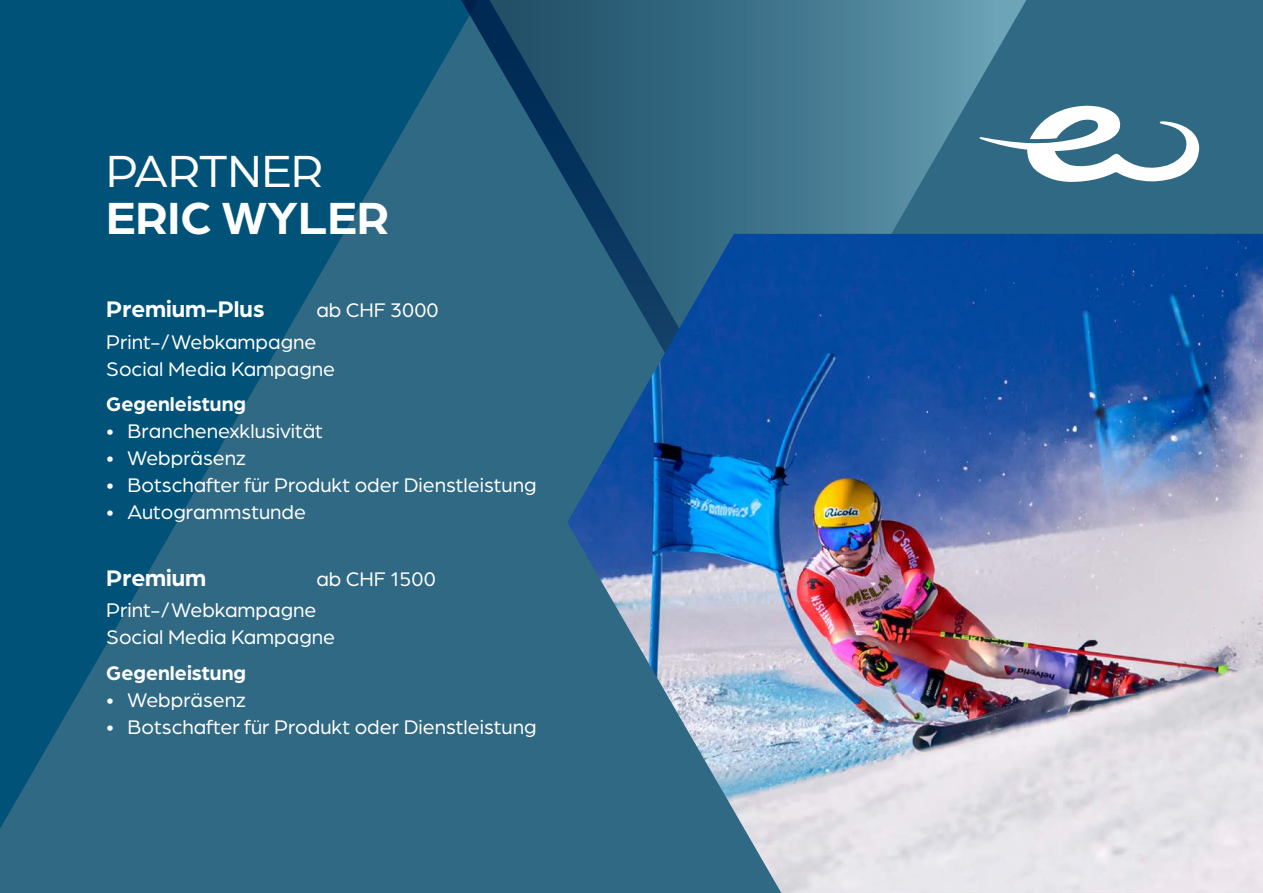
<style>
.page{position:relative;width:1263px;height:893px;background:#306983}
.page>*{position:absolute;margin:0;border:0;box-sizing:border-box;transform-origin:0 0}
.t1{font:700 48px "Arboria";color:#fff}
.t2{font:48px "Arboria";color:#fff}
.t3{font:700 24px "Arboria";color:#fff}
.t4{font:21px/31.2px "Arboria";color:#fff}
.t5{font:700 21px "Arboria";color:#fff}
</style>
<div class="page">
<svg style="left:0;top:0;width:456px;height:828px;fill:#005278"></svg>
<svg style="left:883px;top:0;width:143px;height:234px"></svg>
<svg style="left:456px;top:0;width:427px;height:234px"></svg>
<svg style="left:979px;top:106px;width:220px;height:76px"></svg>
<img style="left:567px;top:234px;width:696px;height:659px">
<h1 class="t2" style="left:106px;top:140px;width:218px">PARTNER</h1>
<h1 class="t1" style="left:106px;top:185px;width:284px">ERIC WYLER</h1>
<p class="t3" style="left:106px;top:293px;width:160px">Premium-Plus</p>
<p class="t4" style="left:106px;top:294px;width:334px;text-indent:210px">ab CHF 3000<br>Print-/ Webkampagne</p>
<p class="t4" style="left:106px;top:352px;width:230px">Social Media Kampagne</p>
<p class="t5" style="left:106px;top:390px;width:141px">Gegenleistung</p>
<p class="t4" style="left:106px;top:415px;width:218px">• Branchenexklusivität</p>
<p class="t4" style="left:106px;top:442px;width:141px">• Webpräsenz</p>
<p class="t4" style="left:106px;top:469px;width:432px">• Botschafter für Produkt oder Dienstleistung</p>
<p class="t4" style="left:106px;top:496px;width:201px">• Autogrammstunde</p>
<p class="t3" style="left:106px;top:561px;width:101px">Premium</p>
<p class="t4" style="left:106px;top:562px;width:331px;text-indent:210px">ab CHF 1500<br>Print-/ Webkampagne</p>
<p class="t4" style="left:106px;top:621px;width:230px">Social Media Kampagne</p>
<p class="t5" style="left:106px;top:658px;width:141px">Gegenleistung</p>
<p class="t4" style="left:106px;top:683px;width:141px">• Webpräsenz</p>
<p class="t4" style="left:106px;top:710px;width:432px">• Botschafter für Produkt oder Dienstleistung</p>
</div>
